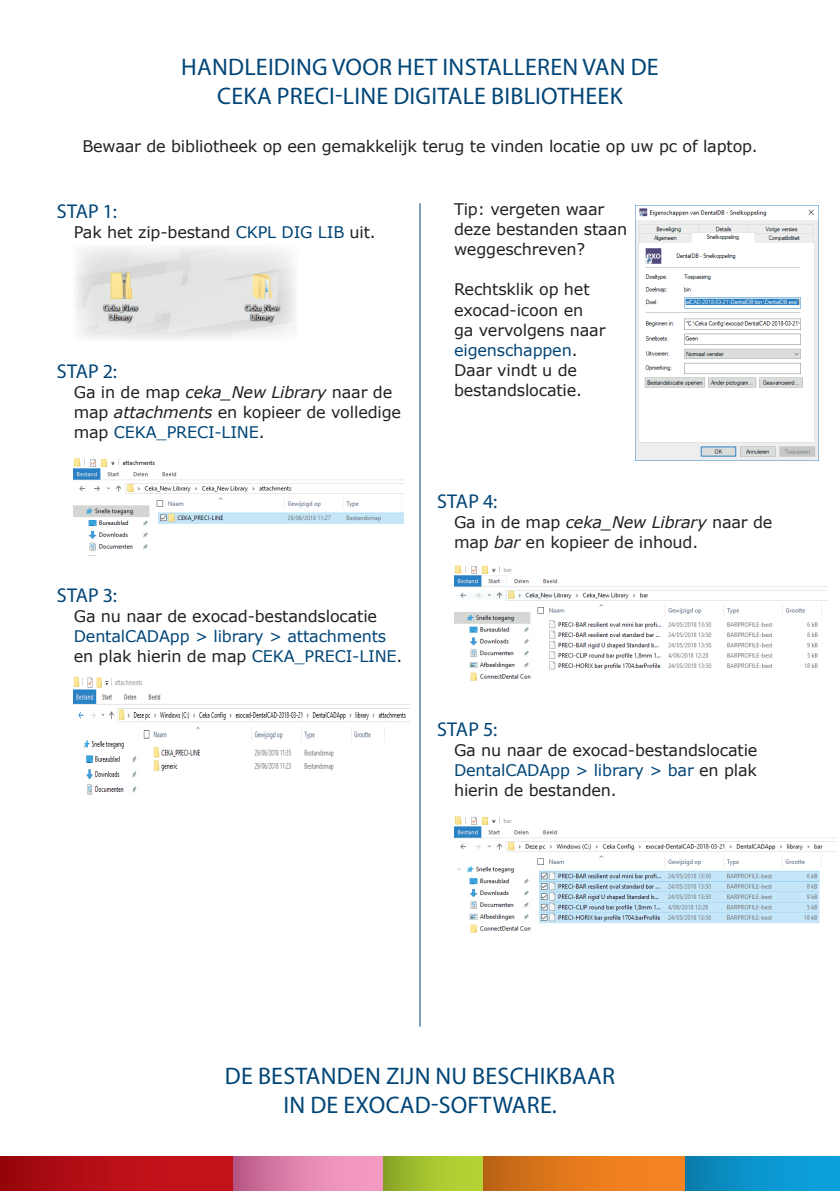
<style>
.page{position:relative;width:840px;height:1191px;background:#fff}
.page>*{position:absolute;margin:0;border:0;box-sizing:border-box;transform-origin:0 0}
.t1{font:24px/28.8px "Myriad Pro";letter-spacing:.01em;color:#004577;text-align:center}
.t2{font:20px "Myriad Pro";letter-spacing:.01em;color:#004577}
.t3{font:16px/20px "Verdana";letter-spacing:-.01em;color:#231f20}
.t4{font:16px/20px "Verdana";letter-spacing:-.01em;color:#004577}
.s1{color:#004577}
.s2{font-style:italic}
.s3{color:#231f20}
</style>
<div class="page">
<div style="left:0;top:1157px;width:233px;height:34px;background:linear-gradient(to right,#9e080e,#cd151e)"></div>
<div style="left:233px;top:1157px;width:150px;height:34px;background:linear-gradient(to right,#bf618e,#ffa5cd)"></div>
<div style="left:383px;top:1157px;width:100px;height:34px;background:linear-gradient(to right,#8ca929,#bbdb37)"></div>
<div style="left:483px;top:1157px;width:202px;height:34px;background:linear-gradient(to right,#c26815,#f82)"></div>
<div style="left:685px;top:1157px;width:154px;height:34px;background:linear-gradient(to right,#0980b1,#0ca5e4)"></div>
<img style="left:75px;top:247px;width:221px;height:92px">
<img style="left:74px;top:458px;width:329px;height:93px">
<img style="left:74px;top:676px;width:335px;height:119px">
<img style="left:454px;top:565px;width:373px;height:116px">
<img style="left:454px;top:816px;width:381px;height:117px">
<hr style="left:419px;top:203px;width:1px;height:823px;background:#004577">
<img style="left:635px;top:206px;width:183px;height:255px">
<h1 class="t1" style="left:181px;top:52px;width:479px">HANDLEIDING VOOR HET INSTALLEREN VAN DE<br>CEKA PRECI-LINE DIGITALE BIBLIOTHEEK</h1>
<p class="t3" style="left:82px;top:136px;width:676px">Bewaar de bibliotheek op een gemakkelijk terug te vinden locatie op uw pc of laptop.</p>
<p class="t2" style="left:57px;top:199px;width:62px">STAP 1:</p>
<p class="t3" style="left:74px;top:222px;width:303px">Pak het zip-bestand <span class="s1">CKPL DIG LIB</span> uit.</p>
<p class="t2" style="left:57px;top:359px;width:62px">STAP 2:</p>
<p class="t3" style="left:74px;top:382px;width:329px">Ga in de map <span class="s2">ceka_New Library</span> naar de map <span class="s2">attachments</span> en kopieer de volledige map <span class="s1">CEKA_PRECI-LINE</span>.</p>
<p class="t2" style="left:57px;top:583px;width:62px">STAP 3:</p>
<p class="t3" style="left:74px;top:606px;width:305px">Ga nu naar de exocad-bestandslocatie</p>
<p class="t4" style="left:74px;top:626px;width:330px">DentalCADApp &gt; library &gt; attachments <span class="s3">en plak hierin de map</span> CEKA_PRECI-LINE<span class="s3">.</span></p>
<p class="t3" style="left:454px;top:199px;width:175px">Tip: vergeten waar deze bestanden staan weggeschreven?</p>
<p class="t3" style="left:454px;top:279px;width:153px">Rechtsklik op het exocad-icoon en ga vervolgens naar <span class="s1">eigenschappen</span>.<br>Daar vindt u de bestandslocatie.</p>
<p class="t2" style="left:437px;top:488px;width:62px">STAP 4:</p>
<p class="t3" style="left:454px;top:511px;width:320px">Ga in de map <span class="s2">ceka_New Library</span> naar de map <span class="s2">bar</span> en kopieer de inhoud.</p>
<p class="t2" style="left:437px;top:716px;width:62px">STAP 5:</p>
<p class="t3" style="left:454px;top:739px;width:305px;text-align:justify">Ga nu naar de exocad-bestandslocatie <span class="s1">DentalCADApp &gt; library &gt; bar</span> en plak hierin de bestanden.</p>
<h1 class="t1" style="left:225px;top:1061px;width:391px">DE BESTANDEN ZIJN NU BESCHIKBAAR<br>IN DE EXOCAD-SOFTWARE.</h1>
</div>
